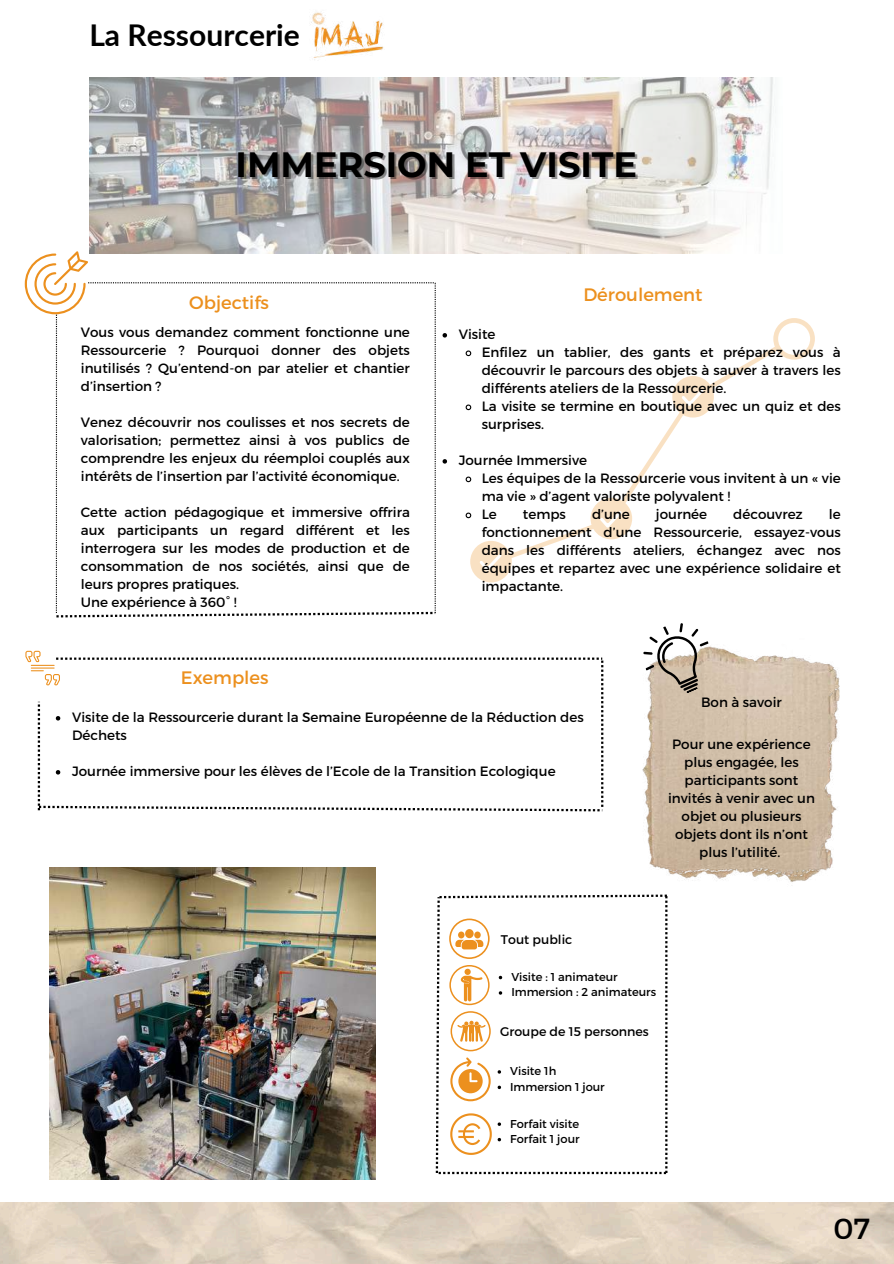
<style>
.page{position:relative;width:894px;height:1264px;background:#fff}
.page>*{position:absolute;margin:0;border:0;box-sizing:border-box;transform-origin:0 0}
.t1{font:700 35.1px "Montserrat";color:#000}
.t2{font:700 30px "Lato";color:#000}
.t3{font:28.95px "Montserrat";color:#000}
.t4{font:18px "Montserrat";color:#ec901e}
.t5{font:13.5px/18px "Montserrat";color:#000}
.t6{font:12.6px "Montserrat";color:#000}
.t7{font:11.4px/15.5px "Montserrat";color:#000}
</style>
<div class="page">
<img style="left:89px;top:78px;width:684px;height:175px">
<img style="left:311px;top:12px;width:73px;height:48px">
<svg style="left:470px;top:318px;width:344px;height:264px"></svg>
<svg style="left:442px;top:333px;width:5px;height:4px"></svg>
<svg style="left:465px;top:349px;width:7px;height:8px"></svg>
<svg style="left:465px;top:403px;width:7px;height:8px"></svg>
<svg style="left:442px;top:459px;width:5px;height:4px"></svg>
<svg style="left:465px;top:475px;width:7px;height:8px"></svg>
<svg style="left:465px;top:511px;width:7px;height:8px"></svg>
<svg style="left:435px;top:894px;width:232px;height:280px"></svg>
<img style="left:49px;top:867px;width:326px;height:312px">
<img style="left:642px;top:642px;width:198px;height:240px">
<svg style="left:642px;top:623px;width:66px;height:70px"></svg>
<svg style="left:25px;top:650px;width:578px;height:161px"></svg>
<svg style="left:25px;top:251px;width:410px;height:366px"></svg>
<h2 class="t2" style="left:89px;top:16px;width:212px">La Ressourcerie</h2>
<h1 class="t1" style="left:235px;top:143px;width:403px">IMMERSION ET VISITE</h1>
<h3 class="t4" style="left:189px;top:291px;width:81px">Objectifs</h3>
<p class="t5" style="left:81px;top:322px;width:330px;text-align:justify">Vous vous demandez comment fonctionne une Ressourcerie ? Pourquoi donner des objets inutilisés ? Qu’entend-on par atelier et chantier d’insertion ?</p>
<p class="t5" style="left:81px;top:412px;width:330px;text-align:justify">Venez découvrir nos coulisses et nos secrets de valorisation; permettez ainsi à vos publics de comprendre les enjeux du réemploi couplés aux intérêts de l’insertion par l’activité économique.</p>
<p class="t5" style="left:81px;top:502px;width:330px">Cette action pédagogique et immersive offrira aux participants un regard différent et les interrogera sur les modes de production et de consommation de nos sociétés, ainsi que de leurs propres pratiques.<br>Une expérience à 360° !</p>
<h3 class="t4" style="left:181px;top:666px;width:89px">Exemples</h3>
<h3 class="t4" style="left:583px;top:282px;width:121px">Déroulement</h3>
<p class="t5" style="left:481px;top:324px;width:360px;text-indent:-23px">Visite<br>Enfilez un tablier, des gants et préparez vous à découvrir le parcours des objets à sauver à travers les différents ateliers de la Ressourcerie.<br>La visite se termine en boutique avec un quiz et des surprises.</p>
<p class="t5" style="left:481px;top:450px;width:360px;text-indent:-23px">Journée Immersive<br>Les équipes de la Ressourcerie vous invitent à un « vie ma vie » d’agent valoriste polyvalent !<br>Le</p>
<p class="t5" style="left:522px;top:504px;width:45px">temps</p>
<p class="t5" style="left:592px;top:504px;width:39px">d’une</p>
<p class="t5" style="left:655px;top:504px;width:53px">journée</p>
<p class="t5" style="left:733px;top:504px;width:71px">découvrez</p>
<p class="t5" style="left:481px;top:504px;width:360px;text-align:justify;text-indent:347px">le fonctionnement d’une Ressourcerie, essayez-vous dans les différents ateliers, échangez avec nos équipes et repartez avec une expérience solidaire et impactante.</p>
<p class="t5" style="left:701px;top:692px;width:82px">Bon à savoir</p>
<p class="t5" style="left:72px;top:707px;width:513px">Visite de la Ressourcerie durant la Semaine Européenne de la Réduction des<br>Déchets</p>
<p class="t5" style="left:72px;top:761px;width:485px">Journée immersive pour les élèves de l’Ecole de la Transition Ecologique</p>
<p class="t5" style="left:668px;top:734px;width:148px;text-align:center">Pour une expérience plus engagée, les participants sont invités à venir avec un objet ou plusieurs objets dont ils n’ont plus l’utilité.</p>
<p class="t6" style="left:501px;top:931px;width:73px">Tout public</p>
<p class="t7" style="left:511px;top:968px;width:146px">Visite : 1 animateur<br>Immersion : 2 animateurs</p>
<p class="t6" style="left:500px;top:1023px;width:150px">Groupe de 15 personnes</p>
<p class="t7" style="left:510px;top:1062px;width:96px">Visite 1h<br>Immersion 1 jour</p>
<p class="t7" style="left:510px;top:1115px;width:71px">Forfait visite<br>Forfait 1 jour</p>
<h3 class="t3" style="left:833px;top:1209px;width:38px">07</h3>
</div>
